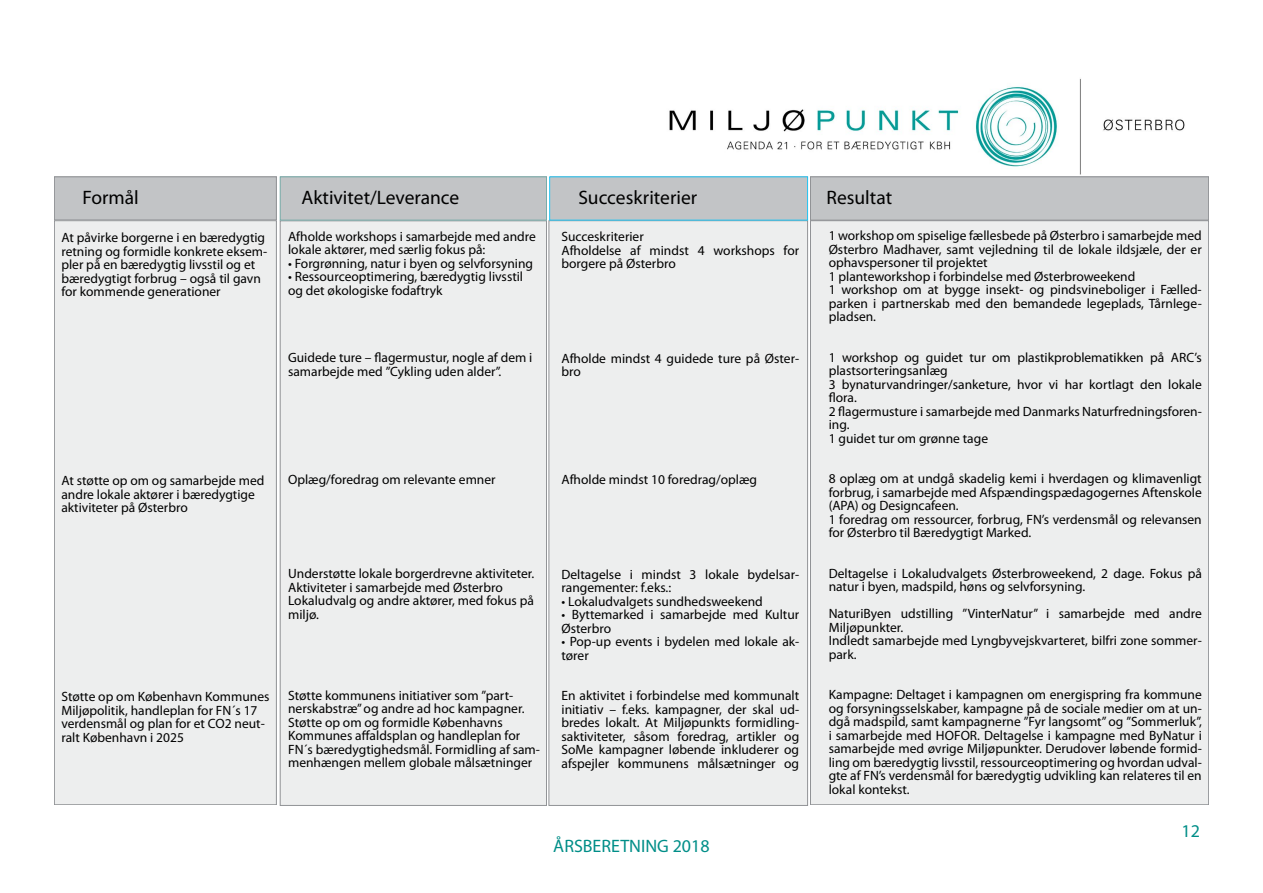
<style>
.page{position:relative;width:1263px;height:893px;background:#fff}
.page>*{position:absolute;margin:0;border:0;box-sizing:border-box;transform-origin:0 0}
.t1{font:19.5px "Myriad Pro";color:#000}
.t2{font:18px "Myriad Pro";color:#008e88}
.t3{font:13.5px/13.5px "Myriad Pro";color:#000}
</style>
<div class="page">
<img style="left:669px;top:78px;width:516px;height:101px">
<div style="left:549px;top:221px;width:258px;height:584px;background:#edeeee"></div>
<div style="left:548px;top:220px;width:260px;height:585px;border:1px solid #919396"></div>
<div style="left:810px;top:221px;width:398px;height:584px;background:#edeeee"></div>
<div style="left:280px;top:221px;width:266px;height:584px;background:#edeeee"></div>
<div style="left:280px;top:221px;width:267px;height:584px;border:1px solid #919396"></div>
<svg style="left:755px;top:179px;width:369px;height:44px"></svg>
<div style="left:54px;top:177px;width:222px;height:43px;background:#c2c4c6"></div>
<div style="left:54px;top:176px;width:223px;height:44px;border:1px solid #919396"></div>
<div style="left:280px;top:177px;width:266px;height:43px;background:#c2c4c6"></div>
<div style="left:280px;top:176px;width:267px;height:44px;border:1px solid #77aca9"></div>
<div style="left:550px;top:177px;width:257px;height:43px;background:#c2c4c6"></div>
<div style="left:549px;top:176px;width:259px;height:44px;border:1px solid #20c4f4"></div>
<div style="left:810px;top:177px;width:398px;height:43px;background:#c2c4c6"></div>
<div style="left:810px;top:176px;width:399px;height:44px;border:1px solid #919396"></div>
<div style="left:54px;top:221px;width:222px;height:584px;background:#edeeee"></div>
<div style="left:54px;top:220px;width:223px;height:585px;border:1px solid #919396"></div>
<h1 class="t1" style="left:83px;top:187px;width:58px">Formål</h1>
<h1 class="t1" style="left:302px;top:187px;width:159px">Aktivitet/Leverance</h1>
<h1 class="t1" style="left:578px;top:187px;width:120px">Succeskriterier</h1>
<h1 class="t1" style="left:826px;top:187px;width:67px">Resultat</h1>
<p class="t3" style="left:61px;top:231px;width:207px">At påvirke borgerne i en bæredygtig retning og formidle konkrete eksem&shy;pler på en bæredygtig livsstil og et bæredygtigt forbrug – også til gavn for kommende generationer</p>
<p class="t3" style="left:829px;top:229px;width:375px">1 workshop om spiselige fællesbede på Østerbro i samarbejde med Østerbro Madhaver, samt vejledning til de lokale ildsjæle, der er ophavspersoner til projektet<br>1 planteworkshop i forbindelse med Østerbroweekend<br>1 workshop om at bygge insekt- og pindsvineboliger i Fælled&shy;parken i partnerskab med den bemandede legeplads, Tårnlege&shy;pladsen.</p>
<p class="t3" style="left:829px;top:351px;width:375px">1 workshop og guidet tur om plastikproblematikken på ARC’s plastsorteringsanlæg<br>3 bynaturvandringer/sanketure, hvor vi har kortlagt den lokale flora.<br>2 flagermusture i samarbejde med Danmarks Naturfredningsforen&shy;ing.<br>1 guidet tur om grønne tage</p>
<p class="t3" style="left:829px;top:472px;width:375px">8 oplæg om at undgå skadelig kemi i hverdagen og klimavenligt forbrug, i samarbejde med Afspændingspædagogernes Aftenskole (APA) og Designcafeen.<br>1 foredrag om ressourcer, forbrug, FN’s verdensmål og relevansen for Østerbro til Bæredygtigt Marked.</p>
<p class="t3" style="left:829px;top:567px;width:375px">Deltagelse i Lokaludvalgets Østerbroweekend, 2 dage. Fokus på natur i byen, madspild, høns og selvforsyning.</p>
<p class="t3" style="left:829px;top:607px;width:375px">NaturiByen udstilling ”VinterNatur” i samarbejde med andre Miljøpunkter.<br>Indledt samarbejde med Lyngbyvejskvarteret, bilfri zone sommer&shy;park.</p>
<p class="t3" style="left:829px;top:688px;width:375px;text-align:justify">Kampagne: Deltaget i kampagnen om energispring fra kommune og forsyningsselskaber, kampagne på de sociale medier om at un&shy;dgå madspild, samt kampagnerne ”Fyr langsomt” og ”Sommerluk”, i samarbejde med HOFOR. Deltagelse i kampagne med ByNatur i samarbejde med øvrige Miljøpunkter. Derudover løbende formid&shy;ling om bæredygtig livsstil, ressourceoptimering og hvordan udval&shy;gte af FN’s verdensmål for bæredygtig udvikling kan relateres til en lokal kontekst.</p>
<p class="t3" style="left:288px;top:230px;width:249px">Afholde workshops i samarbejde med andre lokale aktører, med særlig fokus på:</p>
<p class="t3" style="left:288px;top:256px;width:247px">• Forgrønning, natur i byen og selvforsyning</p>
<p class="t3" style="left:288px;top:270px;width:237px">• Ressourceoptimering, bæredygtig livsstil og det økologiske fodaftryk</p>
<p class="t3" style="left:561px;top:230px;width:239px">Succeskriterier<br>Afholdelse af mindst 4 workshops for borgere på Østerbro</p>
<p class="t3" style="left:288px;top:351px;width:246px">Guidede ture – flagermustur, nogle af dem i samarbejde med ”Cykling uden alder”.</p>
<p class="t3" style="left:561px;top:351px;width:239px">Afholde mindst 4 guidede ture på Øster&shy;bro</p>
<p class="t3" style="left:288px;top:473px;width:209px">Oplæg/foredrag om relevante emner</p>
<p class="t3" style="left:561px;top:473px;width:197px">Afholde mindst 10 foredrag/oplæg</p>
<p class="t3" style="left:61px;top:474px;width:205px">At støtte op om og samarbejde med andre lokale aktører i bæredygtige aktiviteter på Østerbro</p>
<p class="t3" style="left:288px;top:567px;width:248px">Understøtte lokale borgerdrevne aktiviteter.<br>Aktiviteter i samarbejde med Østerbro Lokaludvalg og andre aktører, med fokus på miljø.</p>
<p class="t3" style="left:561px;top:567px;width:239px">Deltagelse i mindst 3 lokale bydelsar&shy;rangementer: f.eks.:</p>
<p class="t3" style="left:561px;top:594px;width:203px">• Lokaludvalgets sundhedsweekend</p>
<p class="t3" style="left:561px;top:608px;width:239px">• Byttemarked i samarbejde med Kultur<br>Østerbro</p>
<p class="t3" style="left:561px;top:635px;width:239px">• Pop-up events i bydelen med lokale ak&shy;tører</p>
<p class="t3" style="left:561px;top:689px;width:239px;text-align:justify">En aktivitet i forbindelse med kommunalt initiativ – f.eks. kampagner, der skal ud&shy;bredes lokalt. At Miljøpunkts formidling&shy;saktiviteter, såsom foredrag, artikler og SoMe kampagner løbende inkluderer og afspejler kommunens målsætninger og</p>
<p class="t3" style="left:288px;top:689px;width:253px">Støtte kommunens initiativer som ”part&shy;nerskabstræ” og andre ad hoc kampagner.<br>Støtte op om og formidle Københavns Kommunes affaldsplan og handleplan for FN´s bæredygtighedsmål. Formidling af sam&shy;menhængen mellem globale målsætninger</p>
<p class="t3" style="left:61px;top:690px;width:210px">Støtte op om København Kommunes<br>Miljøpolitik, handleplan for FN´s 17 verdensmål og plan for et CO2 neut&shy;ralt København i 2025</p>
<h2 class="t2" style="left:553px;top:837px;width:158px">ÅRSBERETNING 2018</h2>
<h2 class="t2" style="left:1181px;top:821px;width:20px">12</h2>
</div>
